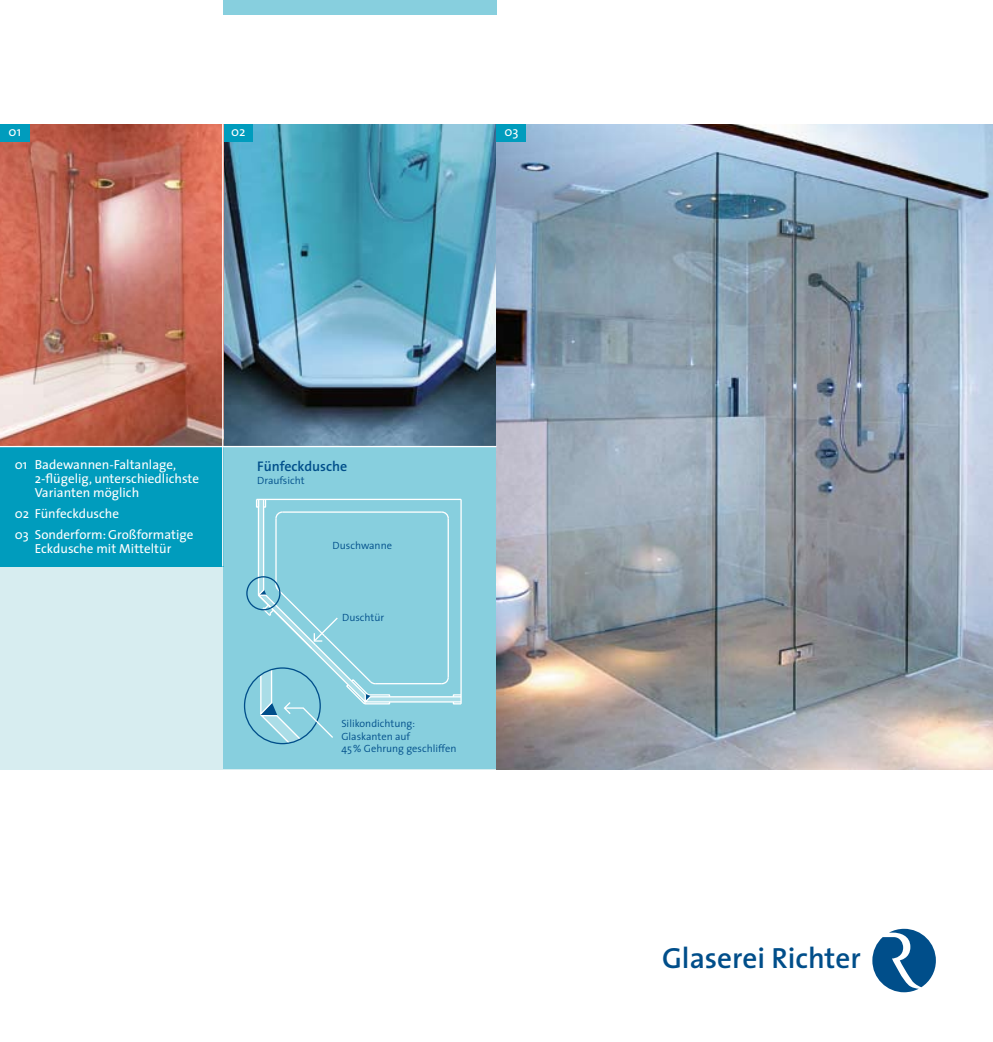
<style>
.page{position:relative;width:993px;height:1042px;background:#fff}
.page>*{position:absolute;margin:0;border:0;box-sizing:border-box;transform-origin:0 0}
.t1{font:600 29.22px "The Sans";color:#004e8a}
.t2{font:600 14px "The Sans";color:#004e8a}
.t3{font:13.12px/14px "The Sans";color:#fff}
.t4{font:300 10.5px/12.6px "The Sans";color:#004e8a}
</style>
<div class="page">
<div style="left:0;top:124px;width:992px;height:645px;background:#d7edf0"></div>
<img style="left:0;top:124px;width:496px;height:322px">
<div style="left:223px;top:0;width:273px;height:15px;background:#87cfde"></div>
<svg style="left:872px;top:929px;width:63px;height:63px"></svg>
<div style="left:223px;top:446px;width:273px;height:323px;background:#87cfde"></div>
<div style="left:223px;top:124px;width:30px;height:17px;background:#009cbd"></div>
<img style="left:496px;top:124px;width:496px;height:645px">
<div style="left:496px;top:124px;width:30px;height:17px;background:#009cbd"></div>
<div style="left:0;top:446px;width:223px;height:120px;background:#009cbd"></div>
<div style="left:246px;top:576px;width:34px;height:34px;border:1px solid #004e8a;border-radius:50%"></div>
<svg style="left:255px;top:498px;width:207px;height:245px"></svg>
<hr style="left:0;top:446px;width:496px;height:1px;background:#fff">
<div style="left:0;top:124px;width:30px;height:17px;background:#009cbd"></div>
<hr style="left:222px;top:124px;width:1px;height:442px;background:#fff">
<p class="t3" style="left:9px;top:124px;width:14px">01</p>
<p class="t3" style="left:231px;top:124px;width:16px">02</p>
<p class="t3" style="left:504px;top:124px;width:16px">03</p>
<p class="t3" style="left:35px;top:457px;width:166px;text-indent:-20px">01 Badewannen-Faltanlage,<br>2-flügelig, unterschiedlichste<br>Varianten möglich</p>
<p class="t3" style="left:15px;top:502px;width:180px;line-height:21px">02 Fünfeckdusche<br>03 Sonderform: Großformatige</p>
<p class="t3" style="left:35px;top:541px;width:138px">Eckdusche mit Mitteltür</p>
<p class="t2" style="left:257px;top:455px;width:91px">Fünfeckdusche</p>
<p class="t4" style="left:257px;top:474px;width:49px">Draufsicht</p>
<p class="t4" style="left:332px;top:539px;width:61px">Duschwanne</p>
<p class="t4" style="left:342px;top:610px;width:43px">Duschtür</p>
<p class="t4" style="left:341px;top:717px;width:116px">Silikondichtung:<br>Glaskanten auf<br>45% Gehrung geschliffen</p>
<h1 class="t1" style="left:662px;top:933px;width:200px">Glaserei Richter</h1>
</div>
